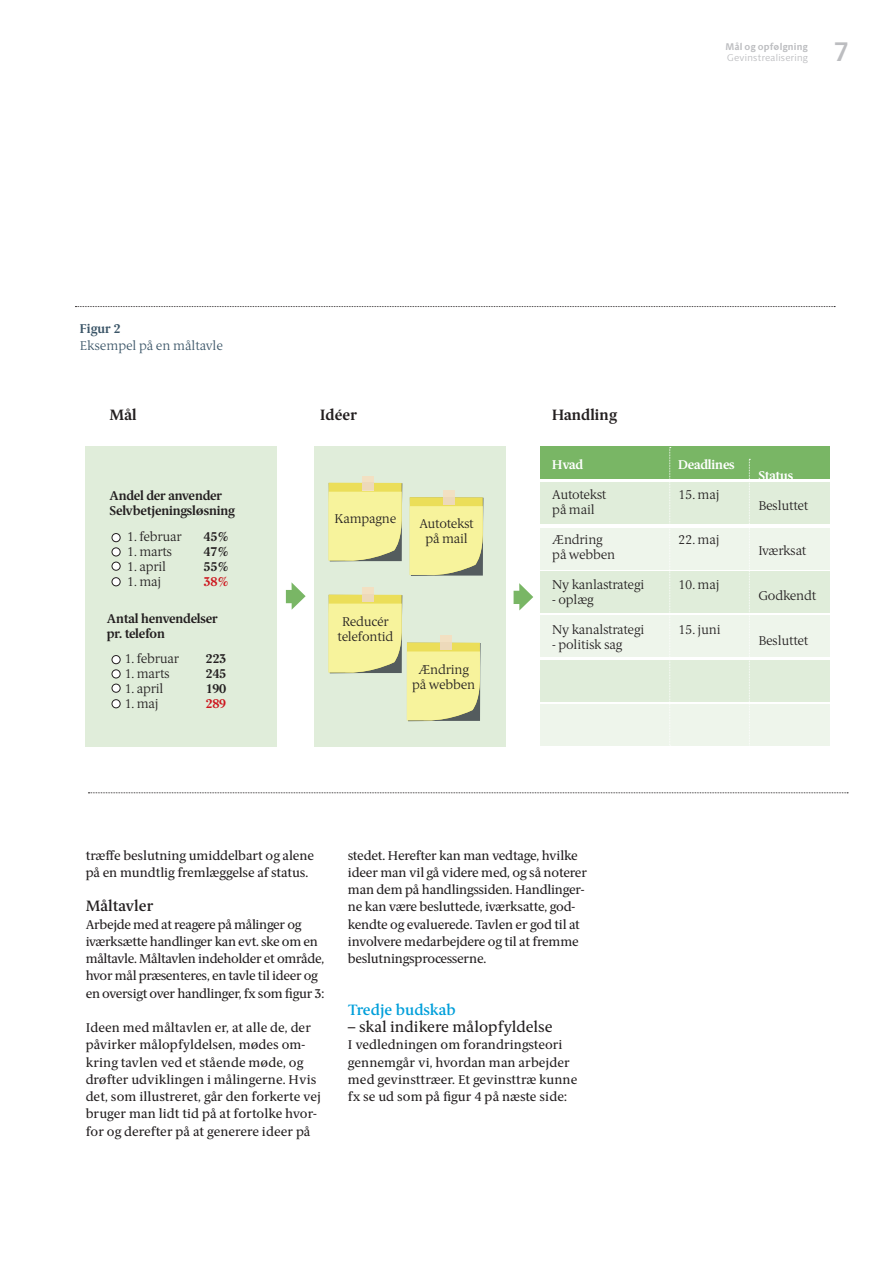
<style>
.page{position:relative;width:893px;height:1263px;background:#fff}
.page>*{position:absolute;margin:0;border:0;box-sizing:border-box;transform-origin:0 0}
.t1{font:700 27px "ID Sans";color:#bcbdc0}
.t2{font:15px "ID Serif";letter-spacing:.01em;color:#231f20}
.t3{font:700 15px "ID Serif";letter-spacing:.01em;color:#231f20}
.t4{font:600 15px "ID Serif";letter-spacing:.01em;color:#009fda}
.t5{font:600 15px "ID Serif";letter-spacing:.01em;color:#231f20}
.t6{font:12.75px/17.2px "ID Serif";letter-spacing:-.01em;color:#231f20}
.t7{font:12.75px/17.2px "ID Serif";letter-spacing:.01em;color:#231f20}
.t8{font:300 12.75px "ID Serif";letter-spacing:-.01em;color:#231f20}
.t9{font:700 12.75px "ID Serif";letter-spacing:-.01em;color:#231f20}
.t10{font:300 12.75px "ID Serif";color:#3b5568}
.t11{font:700 12.75px "ID Serif";letter-spacing:-.01em;color:#fff}
.t12{font:300 12.75px "ID Serif";letter-spacing:-.03em;color:#231f20}
.t13{font:700 12.75px "ID Serif";color:#3b5568}
.t14{font:700 12.75px "ID Serif";color:#cd151d}
.t15{font:300 9.75px "ID Sans";letter-spacing:.025em;color:#bcbdc0}
.t16{font:700 9.75px "ID Sans";letter-spacing:.025em;color:#bcbdc0}
</style>
<div class="page">
<div style="left:86px;top:446px;width:191px;height:300px;background:#e0edda"></div>
<div style="left:314px;top:446px;width:192px;height:300px;background:#e0edda"></div>
<div style="left:540px;top:660px;width:289px;height:42px;background:#e0edda"></div>
<div style="left:540px;top:704px;width:289px;height:42px;background:#eef5eb"></div>
<svg style="left:329px;top:483px;width:73px;height:79px;background:#ebe792"></svg>
<div style="left:362px;top:476px;width:11px;height:14px;background:#f2e0c2"></div>
<div style="left:362px;top:483px;width:11px;height:7px;background:#edd9ba"></div>
<div style="left:540px;top:446px;width:289px;height:33px;background:#79b665"></div>
<div style="left:540px;top:528px;width:289px;height:42px;background:#eef5eb"></div>
<div style="left:540px;top:571px;width:289px;height:42px;background:#e0edda"></div>
<div style="left:540px;top:482px;width:289px;height:42px;background:#e0edda"></div>
<div style="left:540px;top:615px;width:289px;height:42px;background:#eef5eb"></div>
<svg style="left:669px;top:447px;width:2px;height:298px"></svg>
<svg style="left:749px;top:459px;width:1px;height:285px"></svg>
<svg style="left:410px;top:497px;width:73px;height:79px;background:#ebe791"></svg>
<div style="left:443px;top:490px;width:11px;height:14px;background:#f2e0c2"></div>
<div style="left:443px;top:497px;width:11px;height:7px;background:#edd9ba"></div>
<svg style="left:329px;top:595px;width:152px;height:127px"></svg>
<div style="left:362px;top:588px;width:11px;height:14px;background:#f2e0c2"></div>
<div style="left:362px;top:595px;width:11px;height:7px;background:#edd9ba"></div>
<div style="left:112px;top:548px;width:8px;height:8px;background:#fff;border-radius:50%"></div>
<div style="left:112px;top:547px;width:9px;height:9px;border:1px solid #231f20;border-radius:50%"></div>
<div style="left:112px;top:533px;width:8px;height:9px;background:#fff;border-radius:50%"></div>
<div style="left:112px;top:533px;width:9px;height:9px;border:1px solid #231f20;border-radius:50%"></div>
<div style="left:112px;top:578px;width:8px;height:8px;background:#fff;border-radius:50%"></div>
<div style="left:112px;top:577px;width:9px;height:9px;border:1px solid #231f20;border-radius:50%"></div>
<div style="left:112px;top:562px;width:8px;height:8px;background:#fff;border-radius:50%"></div>
<div style="left:112px;top:562px;width:9px;height:9px;border:1px solid #231f20;border-radius:50%"></div>
<div style="left:112px;top:670px;width:8px;height:8px;background:#fff;border-radius:50%"></div>
<div style="left:112px;top:669px;width:9px;height:9px;border:1px solid #231f20;border-radius:50%"></div>
<div style="left:112px;top:655px;width:8px;height:9px;background:#fff;border-radius:50%"></div>
<div style="left:112px;top:655px;width:9px;height:9px;border:1px solid #231f20;border-radius:50%"></div>
<div style="left:112px;top:700px;width:8px;height:8px;background:#fff;border-radius:50%"></div>
<div style="left:112px;top:699px;width:9px;height:9px;border:1px solid #231f20;border-radius:50%"></div>
<div style="left:112px;top:684px;width:8px;height:8px;background:#fff;border-radius:50%"></div>
<div style="left:112px;top:684px;width:9px;height:9px;border:1px solid #231f20;border-radius:50%"></div>
<svg style="left:75px;top:306px;width:760px;height:1px"></svg>
<svg style="left:88px;top:792px;width:760px;height:1px"></svg>
<svg style="left:286px;top:582px;width:20px;height:28px"></svg>
<svg style="left:514px;top:583px;width:19px;height:27px"></svg>
<p class="t16" style="left:725px;top:41px;width:84px">Mål og opfølgning</p>
<p class="t15" style="left:727px;top:52px;width:82px">Gevinstrealisering</p>
<h1 class="t1" style="left:834px;top:35px;width:17px">7</h1>
<p class="t13" style="left:80px;top:320px;width:42px">Figur 2</p>
<p class="t10" style="left:80px;top:338px;width:144px">Eksempel på en måltavle</p>
<p class="t3" style="left:110px;top:406px;width:29px">Mål</p>
<p class="t9" style="left:110px;top:488px;width:114px">Andel der anvender</p>
<p class="t9" style="left:110px;top:503px;width:127px">Selvbetjeningsløsning</p>
<p class="t8" style="left:127px;top:528px;width:56px">1. februar</p>
<p class="t9" style="left:204px;top:528px;width:27px">45%</p>
<p class="t8" style="left:127px;top:543px;width:47px">1. marts</p>
<p class="t9" style="left:204px;top:543px;width:27px">47%</p>
<p class="t8" style="left:127px;top:558px;width:41px">1. april</p>
<p class="t9" style="left:204px;top:558px;width:27px">55%</p>
<p class="t8" style="left:127px;top:573px;width:36px">1. maj</p>
<p class="t14" style="left:204px;top:573px;width:27px">38%</p>
<p class="t9" style="left:107px;top:611px;width:112px">Antal henvendelser</p>
<p class="t9" style="left:107px;top:626px;width:59px">pr. telefon</p>
<p class="t8" style="left:124px;top:651px;width:56px">1. februar</p>
<p class="t9" style="left:205px;top:651px;width:23px">223</p>
<p class="t8" style="left:124px;top:666px;width:47px">1. marts</p>
<p class="t9" style="left:205px;top:666px;width:23px">245</p>
<p class="t8" style="left:124px;top:681px;width:41px">1. april</p>
<p class="t9" style="left:205px;top:681px;width:23px">190</p>
<p class="t8" style="left:124px;top:696px;width:36px">1. maj</p>
<p class="t14" style="left:205px;top:696px;width:23px">289</p>
<p class="t3" style="left:320px;top:406px;width:39px">Idéer</p>
<p class="t8" style="left:334px;top:511px;width:63px">Kampagne</p>
<p class="t12" style="left:420px;top:516px;width:56px">Autotekst</p>
<p class="t8" style="left:425px;top:531px;width:44px">på mail</p>
<p class="t8" style="left:342px;top:614px;width:48px">Reducér</p>
<p class="t8" style="left:338px;top:629px;width:57px">telefontid</p>
<p class="t8" style="left:418px;top:662px;width:52px">Ændring</p>
<p class="t8" style="left:412px;top:677px;width:64px">på webben</p>
<p class="t3" style="left:552px;top:406px;width:66px">Handling</p>
<p class="t11" style="left:552px;top:456px;width:32px">Hvad</p>
<p class="t12" style="left:552px;top:486px;width:56px">Autotekst</p>
<p class="t8" style="left:552px;top:501px;width:44px">på mail</p>
<p class="t8" style="left:552px;top:531px;width:52px">Ændring</p>
<p class="t8" style="left:552px;top:546px;width:64px">på webben</p>
<p class="t8" style="left:552px;top:576px;width:93px">Ny kanlastrategi</p>
<p class="t8" style="left:552px;top:591px;width:43px">- oplæg</p>
<p class="t8" style="left:552px;top:621px;width:93px">Ny kanalstrategi</p>
<p class="t8" style="left:552px;top:636px;width:72px">- politisk sag</p>
<p class="t11" style="left:678px;top:456px;width:58px">Deadlines</p>
<p class="t8" style="left:678px;top:486px;width:43px">15. maj</p>
<p class="t8" style="left:678px;top:531px;width:43px">22. maj</p>
<p class="t8" style="left:678px;top:576px;width:43px">10. maj</p>
<p class="t8" style="left:678px;top:621px;width:44px">15. juni</p>
<p class="t11" style="left:758px;top:468px;width:36px">Status</p>
<p class="t8" style="left:758px;top:498px;width:51px">Besluttet</p>
<p class="t8" style="left:758px;top:543px;width:49px">Iværksat</p>
<p class="t8" style="left:758px;top:588px;width:59px">Godkendt</p>
<p class="t8" style="left:758px;top:633px;width:51px">Besluttet</p>
<p class="t6" style="left:86px;top:847px;width:230px">træffe beslutning umiddelbart og alene på en mundtlig fremlæggelse af status.</p>
<p class="t5" style="left:86px;top:897px;width:69px">Måltavler</p>
<p class="t6" style="left:86px;top:916px;width:240px">Arbejde med at reagere på målinger og iværksætte handlinger kan evt. ske om en måltavle. Måltavlen indeholder et område, hvor mål præsenteres, en tavle til ideer og en oversigt over handlinger, fx som figur 3:</p>
<p class="t7" style="left:86px;top:1019px;width:237px">Ideen med måltavlen er, at alle de, der påvirker målopfyldelsen, mødes om&shy;kring tavlen ved et stående møde, og drøfter udviklingen i målingerne. Hvis det, som illustreret, går den forkerte vej bruger man lidt tid på at fortolke hvor&shy;for og derefter på at generere ideer på</p>
<p class="t6" style="left:348px;top:847px;width:241px">stedet. Herefter kan man vedtage, hvilke ideer man vil gå videre med, og så noterer man dem på handlingssiden. Handlinger&shy;ne kan være besluttede, iværksatte, god&shy;kendte og evaluerede. Tavlen er god til at involvere medarbejdere og til at fremme beslutningsprocesserne.</p>
<p class="t4" style="left:348px;top:1001px;width:109px">Tredje budskab</p>
<p class="t2" style="left:348px;top:1018px;width:206px">– skal indikere målopfyldelse</p>
<p class="t7" style="left:348px;top:1037px;width:231px">I vedledningen om forandringsteori gennemgår vi, hvordan man arbejder med gevinsttræer. Et gevinsttræ kunne fx se ud som på figur 4 på næste side:</p>
</div>
